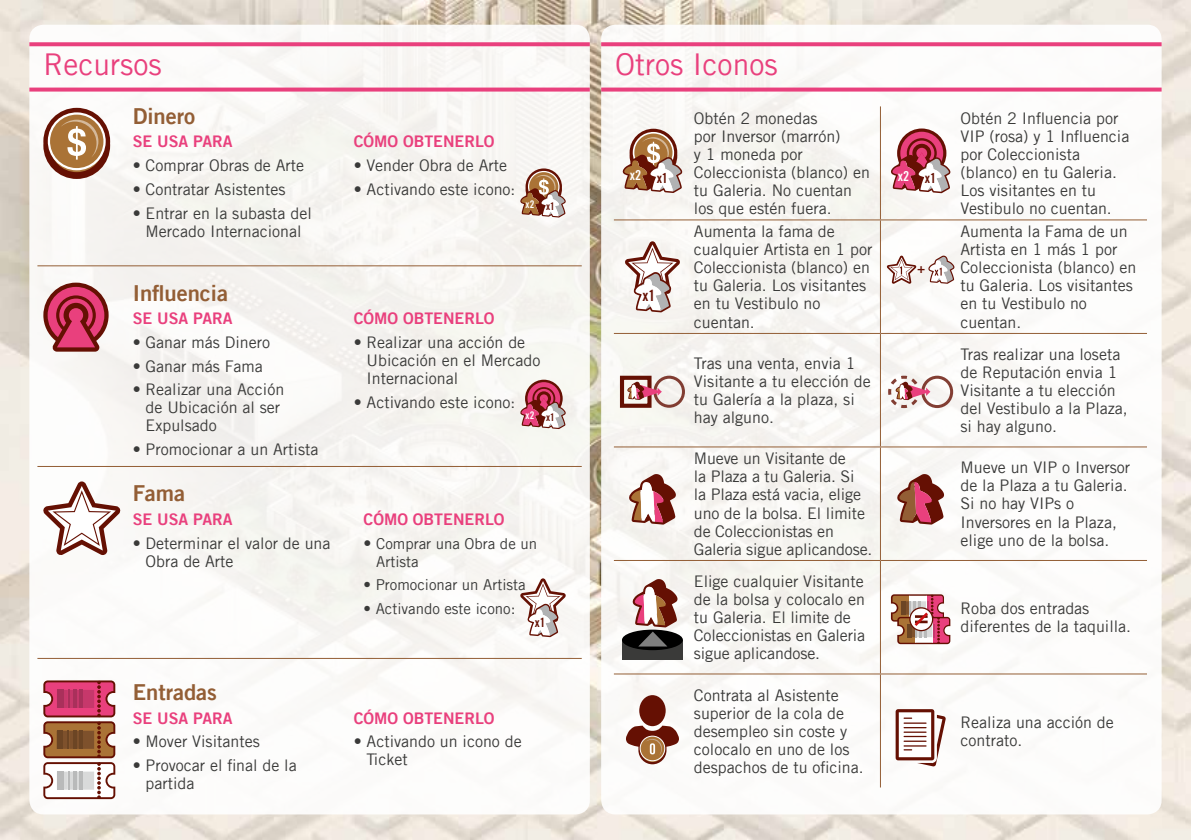
<style>
.page{position:relative;width:1191px;height:840px;background:#fff}
.page>*{position:absolute;margin:0;border:0;box-sizing:border-box;transform-origin:0 0}
.t1{font:30px "Trade Gothic LT";color:#e9407d}
.t2{font:22px "Trade Gothic LT Bold Two";color:#935e35}
.t3{font:16px/18px "Trade Gothic LT";color:#3a3a39}
.t4{font:16px "Trade Gothic LT Bold Two";color:#e9407d}
.t5{font:15.4px "Trade Gothic LT Bold Cond Twenty";color:#651003}
.t6{font:15px/18px "Trade Gothic LT";color:#3a3a39}
.t7{font:13.6px "Trade Gothic LT Bold Cond Twenty";color:#fff}
.t8{font:13.6px "Trade Gothic LT Bold Cond Twenty";color:#651003}
.t9{font:12.8px "Trade Gothic LT Bold Cond Twenty";color:#651003}
.t10{font:10.4px "Trade Gothic LT Bold Cond Twenty";color:#fff}
.s1{color:#651003}
.s2{font-size:16px}
</style>
<div class="page">
<img style="left:0;top:0;width:1191px;height:839px">
<div style="left:29px;top:25px;width:561px;height:789px;background:#f9f8f5;border-radius:14px"></div>
<div style="left:601px;top:25px;width:560px;height:789px;background:#fff;border-radius:14px"></div>
<hr style="left:880px;top:106px;width:1px;height:113px;background:#935e35">
<hr style="left:614px;top:219px;width:266px;height:1px;background:#935e35">
<hr style="left:880px;top:219px;width:267px;height:1px;background:#935e35">
<hr style="left:880px;top:220px;width:1px;height:113px;background:#935e35">
<hr style="left:614px;top:333px;width:266px;height:1px;background:#935e35">
<hr style="left:880px;top:333px;width:267px;height:1px;background:#935e35">
<hr style="left:880px;top:334px;width:1px;height:112px;background:#935e35">
<hr style="left:614px;top:446px;width:266px;height:1px;background:#935e35">
<hr style="left:880px;top:446px;width:267px;height:1px;background:#935e35">
<hr style="left:880px;top:447px;width:1px;height:112px;background:#935e35">
<hr style="left:614px;top:559px;width:266px;height:1px;background:#935e35">
<hr style="left:880px;top:559px;width:267px;height:1px;background:#935e35">
<hr style="left:880px;top:560px;width:1px;height:113px;background:#935e35">
<hr style="left:614px;top:673px;width:266px;height:1px;background:#935e35">
<hr style="left:880px;top:673px;width:267px;height:1px;background:#935e35">
<hr style="left:880px;top:674px;width:1px;height:113px;background:#935e35">
<svg style="left:29px;top:42px;width:561px;height:4px;background:#ea4c85"></svg>
<svg style="left:29px;top:87px;width:561px;height:4px;background:#eb5a8e"></svg>
<svg style="left:601px;top:42px;width:560px;height:4px;background:#ea4c85"></svg>
<svg style="left:601px;top:87px;width:560px;height:4px;background:#eb5a8e"></svg>
<svg style="left:520px;top:168px;width:45px;height:49px"></svg>
<svg style="left:519px;top:379px;width:46px;height:50px"></svg>
<hr style="left:37px;top:657px;width:545px;height:1px;background:#935e35">
<hr style="left:37px;top:465px;width:545px;height:1px;background:#935e35">
<hr style="left:37px;top:265px;width:545px;height:1px;background:#935e35">
<svg style="left:43px;top:108px;width:67px;height:71px"></svg>
<svg style="left:43px;top:282px;width:66px;height:69px"></svg>
<svg style="left:43px;top:481px;width:77px;height:74px"></svg>
<svg style="left:43px;top:680px;width:72px;height:118px"></svg>
<svg style="left:621px;top:129px;width:61px;height:64px"></svg>
<svg style="left:890px;top:128px;width:60px;height:65px"></svg>
<svg style="left:625px;top:241px;width:55px;height:71px"></svg>
<svg style="left:886px;top:255px;width:30px;height:29px"></svg>
<svg style="left:927px;top:255px;width:27px;height:28px"></svg>
<div style="left:620px;top:375px;width:31px;height:32px;border:4px solid #651003"></div>
<svg style="left:627px;top:375px;width:58px;height:32px"></svg>
<svg style="left:888px;top:375px;width:65px;height:33px"></svg>
<svg style="left:627px;top:474px;width:49px;height:50px"></svg>
<svg style="left:895px;top:474px;width:49px;height:50px"></svg>
<div style="left:622px;top:639px;width:61px;height:20px;background:#3a3a39"></div>
<svg style="left:622px;top:629px;width:61px;height:20px"></svg>
<svg style="left:631px;top:578px;width:46px;height:68px"></svg>
<svg style="left:891px;top:594px;width:59px;height:49px"></svg>
<div style="left:639px;top:694px;width:26px;height:31px;background:#651003;border-radius:50%"></div>
<svg style="left:626px;top:725px;width:53px;height:38px"></svg>
<svg style="left:895px;top:709px;width:51px;height:57px"></svg>
<hr style="left:903px;top:744px;width:23px;height:2px;background:#651003">
<svg style="left:520px;top:578px;width:46px;height:58px"></svg>
<h1 class="t1" style="left:43px;top:46px;width:120px">Recursos</h1>
<h1 class="t1" style="left:615px;top:46px;width:164px">Otros Iconos</h1>
<p class="t3" style="left:694px;top:109px;width:177px">Obtén 2 monedas<br>por Inversor (marrón)<br>y 1 moneda por<br>Coleccionista (blanco) en tu Galeria. No cuentan los que estén fuera.</p>
<p class="t3" style="left:960px;top:109px;width:170px">Obtén 2 Influencia por<br>VIP (rosa) y 1 Influencia por Coleccionista (blanco) en tu Galeria.<br>Los visitantes en tu<br>Vestibulo no cuentan.</p>
<p class="t3" style="left:694px;top:222px;width:180px">Aumenta la fama de cualquier Artista en 1 por<br>Coleccionista (blanco) en tu Galeria. Los visitantes en tu Vestibulo no cuentan.</p>
<p class="t3" style="left:960px;top:222px;width:178px">Aumenta la Fama de un<br>Artista en 1 más 1 por<br>Coleccionista (blanco) en tu Galeria. Los visitantes en tu Vestibulo no cuentan.</p>
<p class="t3" style="left:694px;top:354px;width:178px">Tras una venta, envia 1<br>Visitante a tu elección de tu Galería a la plaza, si hay alguno.</p>
<p class="t3" style="left:960px;top:345px;width:169px">Tras realizar una loseta de Reputación envia 1<br>Visitante a tu elección del Vestibulo a la Plaza, si hay alguno.</p>
<p class="t3" style="left:694px;top:449px;width:180px">Mueve un Visitante de<br>la Plaza a tu Galeria. Si<br>la Plaza está vacia, elige uno de la bolsa. El limite de Coleccionistas en<br>Galeria sigue aplicandose.</p>
<p class="t3" style="left:960px;top:458px;width:171px">Mueve un VIP o Inversor de la Plaza a tu Galeria.<br>Si no hay VIPs o<br>Inversores en la Plaza, elige uno de la bolsa.</p>
<p class="t3" style="left:694px;top:571px;width:173px">Elige cualquier Visitante de la bolsa y colocalo en tu Galeria. El limite de<br>Coleccionistas en Galeria sigue aplicandose.</p>
<h2 class="t2" style="left:133px;top:102px;width:64px">Dinero</h2>
<p class="t4" style="left:133px;top:132px;width:101px">SE USA PARA</p>
<p class="t3" style="left:133px;top:156px;width:173px">• Comprar Obras de Arte</p>
<p class="t3" style="left:133px;top:180px;width:154px">• Contratar Asistentes</p>
<p class="t3" style="left:133px;top:203px;width:181px;text-align:center">• Entrar en la subasta del<br>Mercado Internacional</p>
<p class="t4" style="left:354px;top:132px;width:142px">CÓMO OBTENERLO</p>
<p class="t3" style="left:354px;top:156px;width:155px">• Vender Obra de Arte</p>
<p class="t3" style="left:354px;top:180px;width:163px">• Activando este icono:</p>
<p class="t7" style="left:630px;top:167px;width:40px">x2 <span class="s1">x1</span></p>
<p class="t7" style="left:898px;top:167px;width:40px">x2 <span class="s1">x1</span></p>
<p class="t10" style="left:525px;top:198px;width:31px">x2 <span class="s1">x1</span></p>
<p class="t8" style="left:917px;top:260px;width:10px">+</p>
<h2 class="t2" style="left:133px;top:279px;width:97px">Influencia</h2>
<p class="t4" style="left:133px;top:308px;width:101px">SE USA PARA</p>
<p class="t3" style="left:133px;top:333px;width:139px">• Ganar más Dinero</p>
<p class="t3" style="left:133px;top:356px;width:132px">• Ganar más Fama</p>
<p class="t3" style="left:146px;top:380px;width:140px;text-indent:-13px">• Realizar una Acción de Ubicación al ser<br>Expulsado</p>
<p class="t3" style="left:133px;top:440px;width:187px">• Promocionar a un Artista</p>
<p class="t5" style="left:642px;top:285px;width:14px">x1</p>
<p class="t4" style="left:354px;top:308px;width:142px">CÓMO OBTENERLO</p>
<p class="t3" style="left:366px;top:333px;width:175px;text-indent:-13px">• Realizar una acción de<br>Ubicación en el Mercado<br>Internacional</p>
<p class="t3" style="left:354px;top:392px;width:163px">• Activando este icono:</p>
<p class="t10" style="left:525px;top:409px;width:31px">x2 <span class="s1">x1</span></p>
<h2 class="t2" style="left:133px;top:479px;width:54px">Fama</h2>
<p class="t4" style="left:133px;top:509px;width:101px">SE USA PARA</p>
<p class="t3" style="left:146px;top:533px;width:186px;text-indent:-13px">• Determinar el valor de una<br>Obra de Arte</p>
<p class="t4" style="left:363px;top:509px;width:142px">CÓMO OBTENERLO</p>
<p class="t6" style="left:376px;top:534px;width:162px;text-indent:-13px"><span class="s2">•</span> Comprar una Obra de un<br>Artista</p>
<p class="t6" style="left:364px;top:575px;width:164px">• Promocionar un Artista</p>
<p class="t6" style="left:364px;top:599px;width:153px">• Activando este icono<span class="s2">:</span></p>
<p class="t3" style="left:960px;top:598px;width:172px">Roba dos entradas diferentes de la taquilla.</p>
<p class="t9" style="left:535px;top:614px;width:12px">x1</p>
<h2 class="t2" style="left:133px;top:678px;width:86px">Entradas</h2>
<p class="t4" style="left:133px;top:707px;width:101px">SE USA PARA</p>
<p class="t3" style="left:133px;top:732px;width:129px">• Mover Visitantes</p>
<p class="t3" style="left:146px;top:755px;width:153px;text-indent:-13px">• Provocar el final de la partida</p>
<p class="t4" style="left:354px;top:707px;width:142px">CÓMO OBTENERLO</p>
<p class="t3" style="left:366px;top:732px;width:157px;text-indent:-13px">• Activando un icono de<br>Ticket</p>
<p class="t3" style="left:694px;top:685px;width:171px">Contrata al Asistente superior de la cola de desempleo sin coste y colocalo en uno de los despachos de tu oficina.</p>
<p class="t3" style="left:960px;top:712px;width:155px">Realiza una acción de contrato.</p>
</div>
